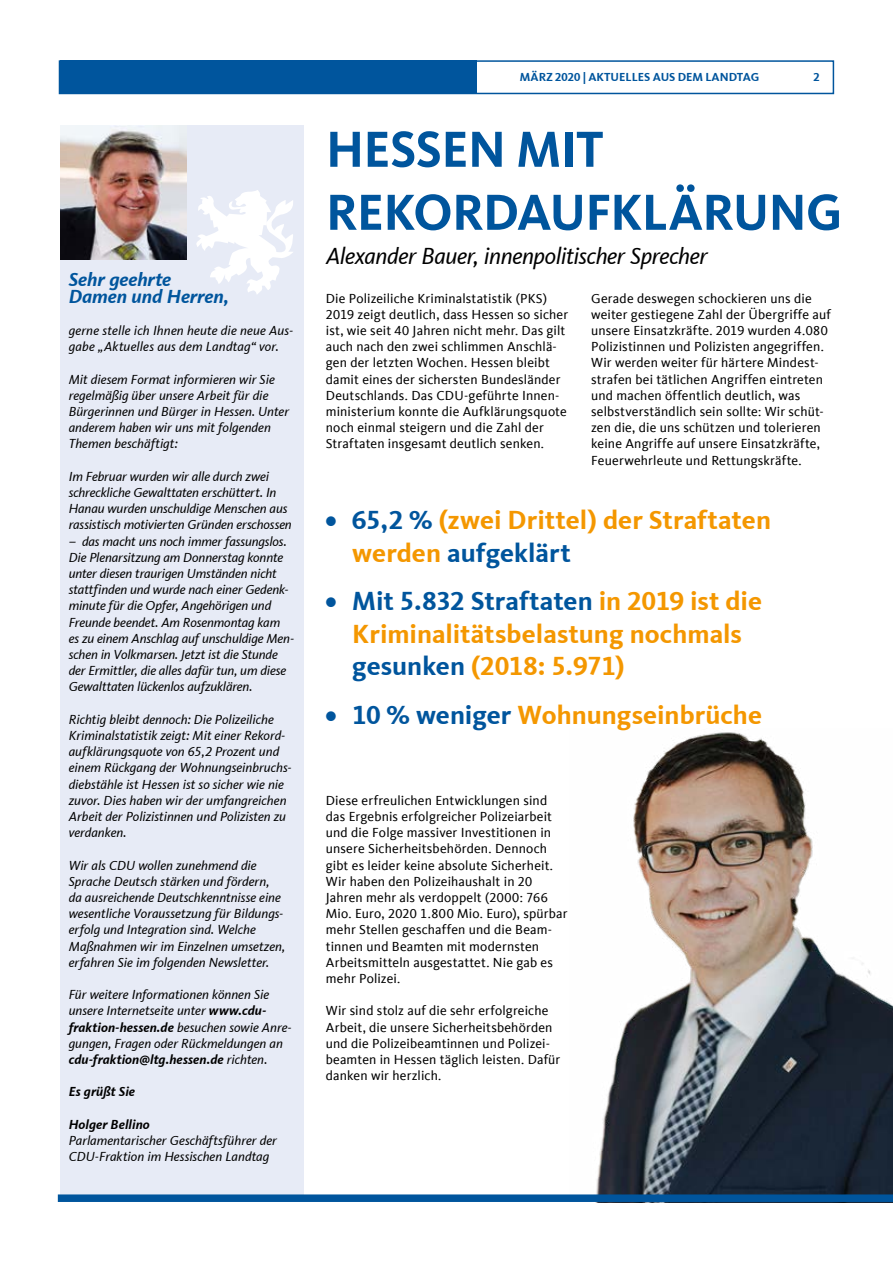
<style>
.page{position:relative;width:893px;height:1263px;background:#fff}
.page>*{position:absolute;margin:0;border:0;box-sizing:border-box;transform-origin:0 0}
.t1{font:700 52.5px/63px "CDU Kievit Tab";letter-spacing:-.01em;color:#00559d}
.t2{font:700 27px/32.4px "CDU Kievit Tab";color:#f49700}
.t3{font:italic 24px "CDU Kievit Tab";letter-spacing:-.015em;color:#000}
.t4{font:italic 700 19.5px/16.2px "CDU Kievit Tab";letter-spacing:-.005em;color:#00559d}
.t5{font:italic 13.5px/16.2px "CDU Kievit Tab";letter-spacing:-.005em;color:#000}
.t6{font:13.5px/16.2px "CDU Kievit Tab";letter-spacing:.01em;color:#000}
.t7{font:italic 700 13.5px "CDU Kievit Tab";letter-spacing:.005em;color:#000}
.t8{font:700 12px "CDU Kievit Tab";color:#00559d}
.s1{font-weight:700}
.s2{color:#00559d}
</style>
<div class="page">
<div style="left:60px;top:125px;width:244px;height:1069px;background:#e7ebf6"></div>
<img style="left:60px;top:125px;width:126px;height:135px">
<svg style="left:196px;top:190px;width:97px;height:104px"></svg>
<div style="left:59px;top:60px;width:775px;height:34px;border:2px solid #00559d"></div>
<div style="left:60px;top:61px;width:416px;height:32px;background:#00559d"></div>
<img style="left:596px;top:732px;width:297px;height:462px">
<div style="left:58px;top:1194px;width:835px;height:8px;background:#00559d"></div>
<h3 class="t4" style="left:69px;top:272px;width:162px">Sehr geehrte<br>Damen und Herren,</h3>
<p class="t5" style="left:69px;top:322px;width:226px">gerne stelle ich Ihnen heute die neue Aus&shy;gabe „Aktuelles aus dem Landtag“ vor.</p>
<p class="t5" style="left:69px;top:371px;width:222px">Mit diesem Format informieren wir Sie regelmäßig über unsere Arbeit für die Bürgerinnen und Bürger in Hessen. Unter anderem haben wir uns mit folgenden Themen beschäftigt:</p>
<p class="t5" style="left:69px;top:468px;width:225px">Im Februar wurden wir alle durch zwei schreckliche Gewalttaten erschüttert. In Hanau wurden unschuldige Menschen aus rassistisch motivierten Gründen erschossen</p>
<p class="t5" style="left:69px;top:533px;width:227px">– das macht uns noch immer fassungslos.<br>Die Plenarsitzung am Donnerstag konnte unter diesen traurigen Umständen nicht stattfinden und wurde nach einer Gedenk&shy;minute für die Opfer, Angehörigen und Freunde beendet. Am Rosenmontag kam es zu einem Anschlag auf unschuldige Men&shy;schen in Volkmarsen. Jetzt ist die Stunde der Ermittler, die alles dafür tun, um diese Gewalttaten lückenlos aufzuklären.</p>
<p class="t5" style="left:69px;top:711px;width:224px">Richtig bleibt dennoch: Die Polizeiliche Kriminalstatistik zeigt: Mit einer Rekord&shy;aufklärungsquote von 65,2 Prozent und einem Rückgang der Wohnungseinbruchs&shy;diebstähle ist Hessen ist so sicher wie nie zuvor. Dies haben wir der umfangreichen Arbeit der Polizistinnen und Polizisten zu verdanken.</p>
<p class="t5" style="left:69px;top:857px;width:218px">Wir als CDU wollen zunehmend die Sprache Deutsch stärken und fördern, da ausreichende Deutschkenntnisse eine wesentliche Voraussetzung für Bildungs&shy;erfolg und Integration sind. Welche Maßnahmen wir im Einzelnen umsetzen, erfahren Sie im folgenden Newsletter.</p>
<p class="t5" style="left:69px;top:987px;width:224px">Für weitere Informationen können Sie unsere Internetseite unter <span class="s1">www.cdu&shy;fraktion-hessen.de</span> besuchen sowie Anre&shy;gungen, Fragen oder Rückmeldungen an <span class="s1">cdu-fraktion@ltg.hessen.de</span> richten.</p>
<p class="t7" style="left:69px;top:1084px;width:68px">Es grüßt Sie</p>
<p class="t7" style="left:69px;top:1116px;width:82px">Holger Bellino</p>
<p class="t5" style="left:69px;top:1132px;width:210px">Parlamentarischer Geschäftsführer der<br>CDU-Fraktion im Hessischen Landtag</p>
<p class="t8" style="left:520px;top:70px;width:241px">MÄRZ 2020 | AKTUELLES AUS DEM LANDTAG</p>
<p class="t8" style="left:814px;top:70px;width:8px">2</p>
<h1 class="t1" style="left:326px;top:118px;width:518px">HESSEN MIT<br>REKORDAUFKLÄRUNG</h1>
<h3 class="t3" style="left:326px;top:242px;width:383px">Alexander Bauer, innenpolitischer Sprecher</h3>
<p class="t6" style="left:326px;top:290px;width:244px">Die Polizeiliche Kriminalstatistik (PKS)<br>2019 zeigt deutlich, dass Hessen so sicher ist, wie seit 40 Jahren nicht mehr. Das gilt auch nach den zwei schlimmen Anschlä&shy;gen der letzten Wochen. Hessen bleibt damit eines der sichersten Bundesländer Deutschlands. Das CDU-geführte Innen&shy;ministerium konnte die Aufklärungsquote noch einmal steigern und die Zahl der Straftaten insgesamt deutlich senken.</p>
<p class="t6" style="left:591px;top:290px;width:241px">Gerade deswegen schockieren uns die weiter gestiegene Zahl der Übergriffe auf unsere Einsatzkräfte. 2019 wurden 4.080<br>Polizistinnen und Polizisten angegriffen.<br>Wir werden weiter für härtere Mindest&shy;strafen bei tätlichen Angriffen eintreten und machen öffentlich deutlich, was selbstverständlich sein sollte: Wir schüt&shy;zen die, die uns schützen und tolerieren keine Angriffe auf unsere Einsatzkräfte, Feuerwehrleute und Rettungskräfte.</p>
<h2 class="t2" style="left:352px;top:504px;width:420px;text-indent:-27px"><span class="s2">• 65,2 %</span> (zwei Drittel) der Straftaten werden <span class="s2">aufgeklärt</span></h2>
<h2 class="t2" style="left:352px;top:585px;width:411px;text-indent:-27px"><span class="s2">• Mit 5.832 Straftaten</span> in 2019 ist die<br>Kriminalitätsbelastung nochmals <span class="s2">gesunken</span> (2018: 5.971)</h2>
<h2 class="t2" style="left:325px;top:698px;width:438px"><span class="s2">• 10 % weniger</span> Wohnungseinbrüche</h2>
<p class="t6" style="left:326px;top:792px;width:243px">Diese erfreulichen Entwicklungen sind das Ergebnis erfolgreicher Polizeiarbeit und die Folge massiver Investitionen in unsere Sicherheitsbehörden. Dennoch gibt es leider keine absolute Sicherheit.<br>Wir haben den Polizeihaushalt in 20<br>Jahren mehr als verdoppelt (2000: 766<br>Mio. Euro, 2020 1.800 Mio. Euro), spürbar mehr Stellen geschaffen und die Beam&shy;tinnen und Beamten mit modernsten Arbeitsmitteln ausgestattet. Nie gab es mehr Polizei.</p>
<p class="t6" style="left:326px;top:1003px;width:236px">Wir sind stolz auf die sehr erfolgreiche Arbeit, die unsere Sicherheitsbehörden und die Polizeibeamtinnen und Polizei&shy;beamten in Hessen täglich leisten. Dafür danken wir herzlich.</p>
</div>
